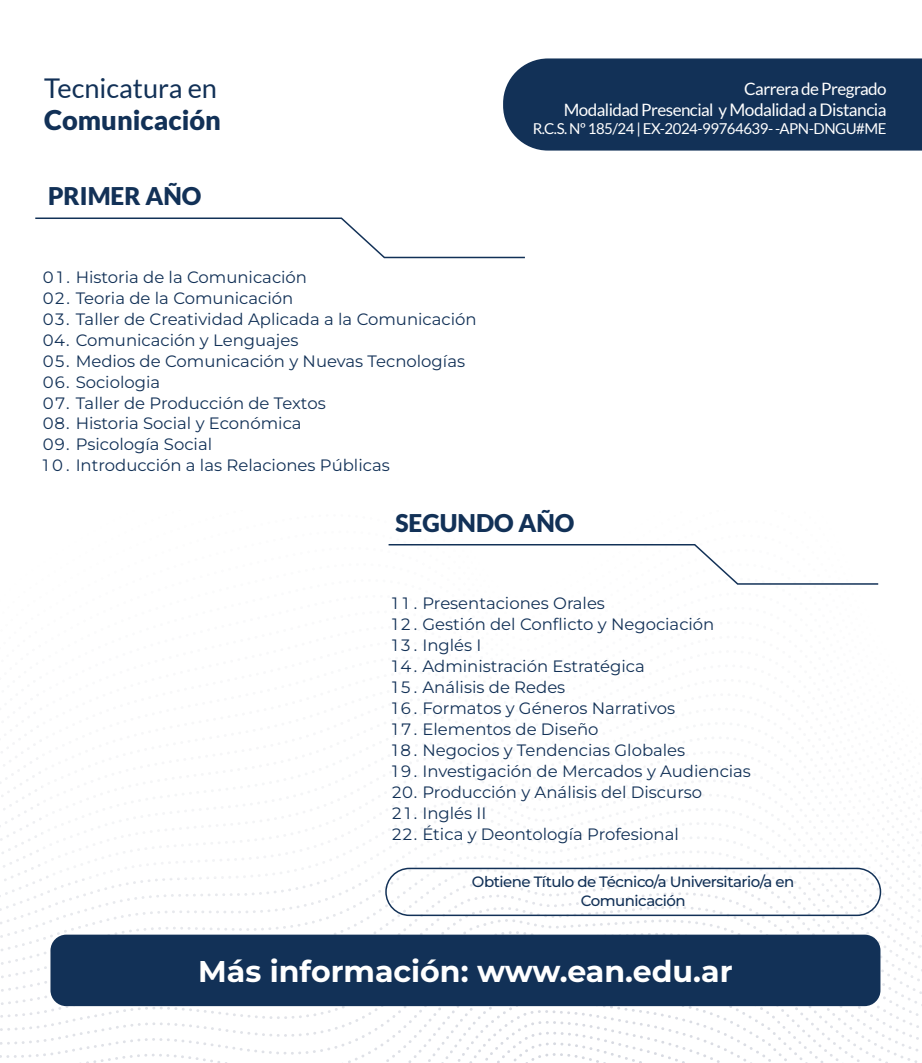
<style>
.page{position:relative;width:922px;height:1063px;background:#fff}
.page>*{position:absolute;margin:0;border:0;box-sizing:border-box;transform-origin:0 0}
.t1{font:700 30px "Montserrat";color:#fff}
.t2{font:27.25px "Lato";color:#123157}
.t3{font:900 27.25px "Lato";color:#123157}
.t4{font:900 24.5px "Lato";color:#123157}
.t5{font:17px/20.8px "Lato";letter-spacing:-.03em;color:#fff;text-align:right}
.t6{font:16.5px/21px "Montserrat";color:#123157}
.t7{font:500 15px/18.2px "Montserrat";letter-spacing:-.03em;color:#123157;text-align:center}
.t8{font:15px "Lato";letter-spacing:-.03em;color:#fff}
.s1{font-size:17.25px}
</style>
<div class="page">
<svg style="left:4px;top:878px;width:917px;height:14px"></svg>
<svg style="left:0;top:892px;width:921px;height:14px"></svg>
<svg style="left:0;top:906px;width:920px;height:13px"></svg>
<svg style="left:0;top:919px;width:919px;height:12px"></svg>
<svg style="left:0;top:931px;width:918px;height:12px"></svg>
<svg style="left:1px;top:999px;width:916px;height:11px"></svg>
<svg style="left:0;top:1010px;width:919px;height:11px"></svg>
<svg style="left:0;top:1021px;width:919px;height:42px"></svg>
<svg style="left:42px;top:723px;width:839px;height:156px"></svg>
<div style="left:503px;top:58px;width:418px;height:93px;background:#123157"></div>
<svg style="left:35px;top:217px;width:490px;height:42px"></svg>
<svg style="left:388px;top:544px;width:491px;height:41px"></svg>
<div style="left:385px;top:868px;width:496px;height:48px;border:1px solid #123157;border-radius:23px"></div>
<div style="left:50px;top:935px;width:830px;height:71px;background:#123157;border-radius:16px"></div>
<h2 class="t2" style="left:44px;top:73px;width:174px">Tecnicatura en</h2>
<h2 class="t3" style="left:44px;top:104px;width:178px">Comunicación</h2>
<h3 class="t4" style="left:48px;top:182px;width:155px">PRIMER AÑO</h3>
<p class="t5" style="left:563px;top:79px;width:324px">Carrera de Pregrado<br>Modalidad Presencial y <span class="s1">Modalidad a Distancia</span></p>
<p class="t8" style="left:532px;top:120px;width:355px">R.C.S. Nº 185/24 | EX-2024-99764639- -APN-DNGU#ME</p>
<p class="t6" style="left:43px;top:266px;width:266px">0 1 . Historia de la Comunicación</p>
<p class="t6" style="left:43px;top:287px;width:252px">02. Teoria de la Comunicación</p>
<p class="t6" style="left:43px;top:308px;width:435px">03. Taller de Creatividad Aplicada a la Comunicación</p>
<p class="t6" style="left:43px;top:329px;width:257px">04. Comunicación y Lenguajes</p>
<p class="t6" style="left:43px;top:350px;width:424px">05. Medios de Comunicación y Nuevas Tecnologías</p>
<p class="t6" style="left:43px;top:371px;width:119px">06. Sociologia</p>
<p class="t6" style="left:43px;top:392px;width:284px">07. Taller de Producción de Textos</p>
<p class="t6" style="left:43px;top:413px;width:260px">08. Historia Social y Económica</p>
<p class="t6" style="left:43px;top:434px;width:348px">09. Psicología Social<br>1 0 . Introducción a las Relaciones Públicas</p>
<h3 class="t4" style="left:395px;top:508px;width:180px">SEGUNDO AÑO</h3>
<p class="t6" style="left:392px;top:592px;width:360px">1 1 . Presentaciones Orales<br>1 2 . Gestión del Conflicto y Negociación<br>1 3 . Inglés I<br>14 . Administración Estratégica<br>1 5 . Análisis de Redes<br>1 6 . Formatos y Géneros Narrativos<br>1 7. Elementos de Diseño<br>18 . Negocios y Tendencias Globales<br>1 9 . Investigación de Mercados y Audiencias</p>
<p class="t6" style="left:392px;top:781px;width:311px">20. Producción y Análisis del Discurso<br>21 . Inglés II</p>
<p class="t6" style="left:392px;top:823px;width:288px">22. Ética y Deontología Profesional</p>
<p class="t7" style="left:472px;top:872px;width:324px">Obtiene Título de Técnico/a Universitario/a en<br>Comunicación</p>
<h1 class="t1" style="left:198px;top:949px;width:536px">Más información: www.ean.edu.ar</h1>
</div>
